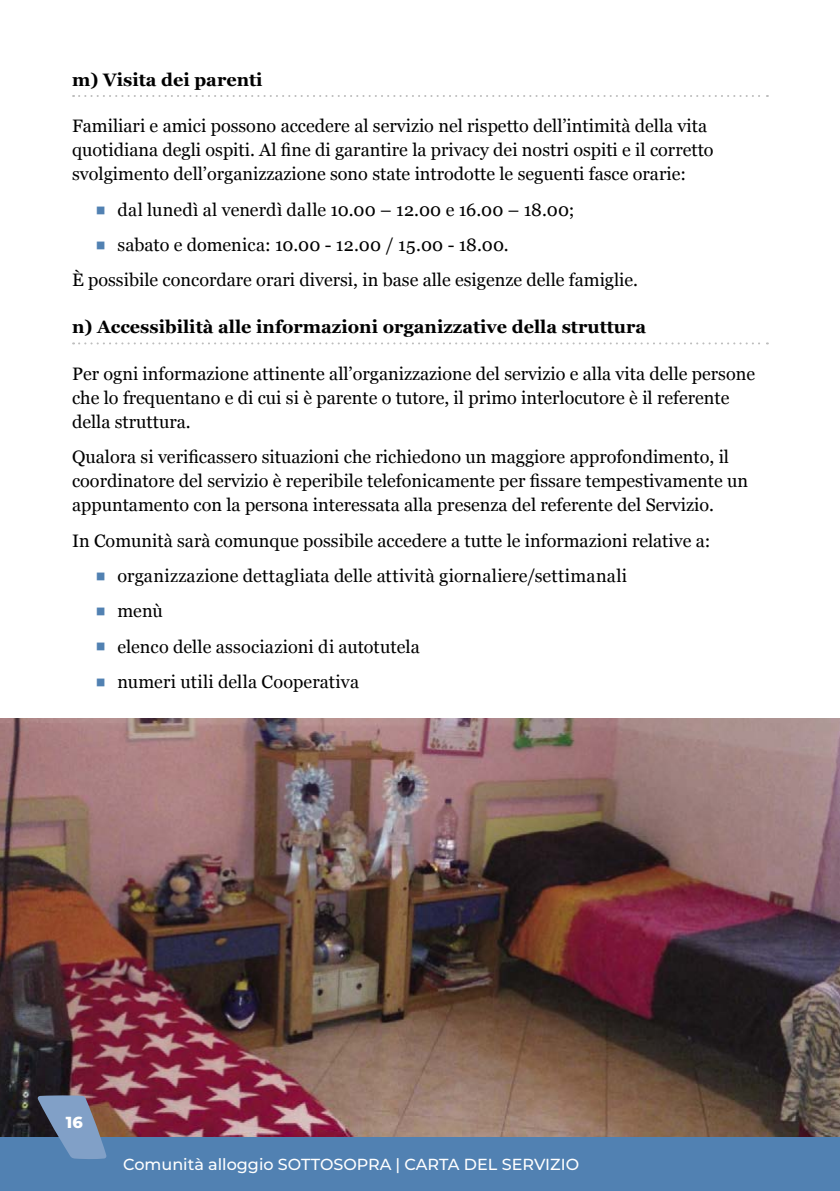
<style>
.page{position:relative;width:840px;height:1191px;background:#fff}
.page>*{position:absolute;margin:0;border:0;box-sizing:border-box;transform-origin:0 0}
.t1{font:18px/24px "Georgia";color:#000}
.t2{font:700 18px "Georgia";color:#000}
.t3{font:500 16px "Montserrat";color:#fff}
.t4{font:800 16px "Montserrat";color:#fff}
.s1{color:#5181b2}
</style>
<div class="page">
<svg style="left:73px;top:95px;width:694px;height:2px"></svg>
<svg style="left:73px;top:342px;width:694px;height:2px"></svg>
<img style="left:0;top:718px;width:839px;height:419px">
<div style="left:0;top:1137px;width:839px;height:54px;background:#5181b2"></div>
<svg style="left:37px;top:1095px;width:70px;height:64px"></svg>
<p class="t2" style="left:72px;top:66px;width:192px">m) Visita dei parenti</p>
<p class="t1" style="left:72px;top:113px;width:642px">Familiari e amici possono accedere al servizio nel rispetto dell’intimità della vita quotidiana degli ospiti. Al fine di garantire la privacy dei nostri ospiti e il corretto svolgimento dell’organizzazione sono state introdotte le seguenti fasce orarie:</p>
<p class="t1" style="left:95px;top:197px;width:481px"><span class="s1">▪</span> dal lunedì al venerdì dalle 10.00 – 12.00 e 16.00 – 18.00;</p>
<p class="t1" style="left:72px;top:226px;width:567px;line-height:35.4px;text-indent:23px"><span class="s1">▪</span> sabato e domenica: 10.00 - 12.00 / 15.00 - 18.00.<br>È possibile concordare orari diversi, in base alle esigenze delle famiglie.</p>
<p class="t2" style="left:72px;top:313px;width:575px">n) Accessibilità alle informazioni organizzative della struttura</p>
<p class="t1" style="left:72px;top:361px;width:684px">Per ogni informazione attinente all’organizzazione del servizio e alla vita delle persone che lo frequentano e di cui si è parente o tutore, il primo interlocutore è il referente della struttura.</p>
<p class="t1" style="left:72px;top:444px;width:677px">Qualora si verificassero situazioni che richiedono un maggiore approfondimento, il coordinatore del servizio è reperibile telefonicamente per fissare tempestivamente un appuntamento con la persona interessata alla presenza del referente del Servizio.</p>
<p class="t1" style="left:72px;top:527px;width:639px">In Comunità sarà comunque possibile accedere a tutte le informazioni relative a:</p>
<p class="t1" style="left:95px;top:563px;width:533px"><span class="s1">▪</span> organizzazione dettagliata delle attività giornaliere/settimanali</p>
<p class="t1" style="left:95px;top:598px;width:69px"><span class="s1">▪</span> menù</p>
<p class="t1" style="left:95px;top:633px;width:326px"><span class="s1">▪</span> elenco delle associazioni di autotutela</p>
<p class="t1" style="left:95px;top:669px;width:266px"><span class="s1">▪</span> numeri utili della Cooperativa</p>
<p class="t4" style="left:66px;top:1110px;width:18px">16</p>
<p class="t3" style="left:123px;top:1153px;width:457px">Comunità alloggio SOTTOSOPRA | CARTA DEL SERVIZIO</p>
</div>
